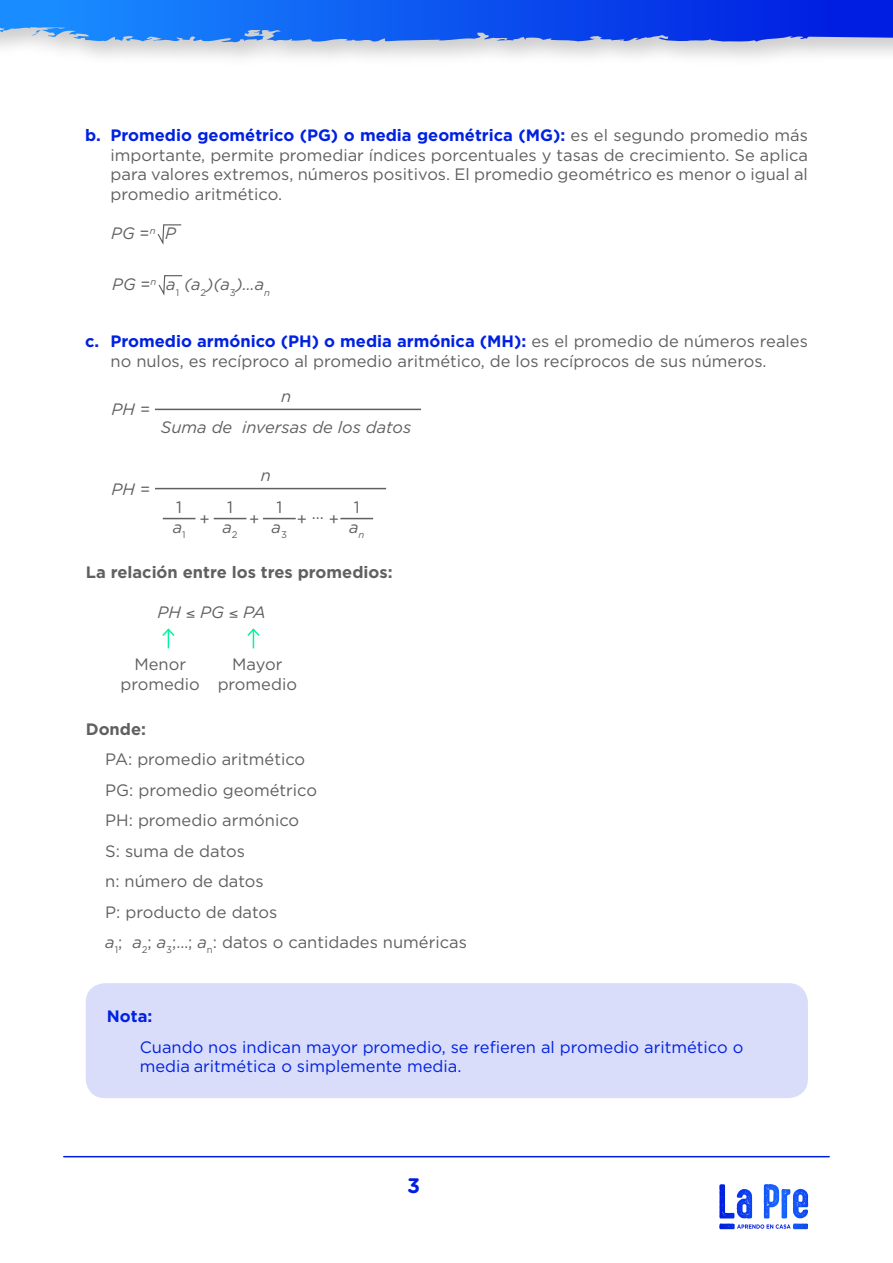
<style>
.page{position:relative;width:893px;height:1263px;background:#fff}
.page>*{position:absolute;margin:0;border:0;box-sizing:border-box;transform-origin:0 0}
.t1{font:700 21px "Gotham Rounded";color:#001ee1}
.t2{font:16.5px/19.8px "Gotham";color:#606060}
.t3{font:16.5px/19.8px "Gotham";color:#0021e1}
.t4{font:italic 16.5px/30.9px "Gotham";color:#606060;text-align:center}
.t5{font:700 16.5px "Gotham";color:#606060}
.t6{font:700 16.5px "Gotham";color:#0021e1}
.s1{font-weight:700;color:#0021e1}
.s2{font-style:normal}
.s3{font-style:italic}
</style>
<div class="page">
<img style="left:0;top:0;width:893px;height:58px">
<svg style="left:0;top:0;width:373px;height:43px;background:#2d84f4"></svg>
<hr style="left:64px;top:1156px;width:765px;height:1px;background:#001ee1">
<svg style="left:737px;top:1224px;width:54px;height:5px"></svg>
<svg style="left:764px;top:1184px;width:15px;height:34px"></svg>
<hr style="left:155px;top:409px;width:266px;height:1px;background:#606060">
<hr style="left:155px;top:488px;width:231px;height:1px;background:#606060">
<hr style="left:163px;top:518px;width:32px;height:1px;background:#606060">
<hr style="left:214px;top:518px;width:32px;height:1px;background:#606060">
<hr style="left:263px;top:518px;width:33px;height:1px;background:#606060">
<hr style="left:340px;top:518px;width:33px;height:1px;background:#606060">
<svg style="left:162px;top:628px;width:13px;height:20px"></svg>
<svg style="left:247px;top:628px;width:13px;height:20px"></svg>
<svg style="left:157px;top:224px;width:25px;height:21px"></svg>
<svg style="left:158px;top:275px;width:25px;height:21px"></svg>
<div style="left:86px;top:983px;width:722px;height:115px;background:#d9ddfa;border-radius:19px"></div>
<p class="t2" style="left:111px;top:125px;width:699px;text-align:justify;text-indent:-26px"><span class="s1">b. Promedio geométrico (PG) o media geométrica (MG):</span> es el segundo promedio más importante, permite promediar índices porcentuales y tasas de crecimiento. Se aplica para valores extremos, números positivos. El promedio geométrico es menor o igual al promedio aritmético.</p>
<p class="t4" style="left:111px;top:218px;width:66px">PG <span class="s2">=</span><sup>n</sup> P</p>
<p class="t4" style="left:112px;top:269px;width:159px">PG <span class="s2">=</span><sup>n</sup> a<sub>1</sub> (a<sub>2</sub>)(a<sub>3</sub>)…a<sub>n</sub></p>
<p class="t2" style="left:111px;top:331px;width:699px;text-indent:-26px"><span class="s1">c. Promedio armónico (PH) o media armónica (MH):</span> es el promedio de números reales no nulos, es recíproco al promedio aritmético, de los recíprocos de sus números.</p>
<p class="t4" style="left:112px;top:394px;width:40px">PH <span class="s2">=</span></p>
<p class="t4" style="left:161px;top:380px;width:252px">n<br>Suma de inversas de los datos</p>
<p class="t4" style="left:112px;top:473px;width:40px">PH <span class="s2">=</span></p>
<p class="t2" style="left:176px;top:496px;width:7px">1</p>
<p class="t4" style="left:173px;top:511px;width:14px">a<sub>1</sub></p>
<p class="t2" style="left:227px;top:496px;width:7px">1</p>
<p class="t4" style="left:261px;top:459px;width:12px">n</p>
<p class="t2" style="left:276px;top:496px;width:7px">1</p>
<p class="t2" style="left:199px;top:509px;width:12px">+</p>
<p class="t2" style="left:249px;top:509px;width:12px">+</p>
<p class="t2" style="left:297px;top:503px;width:44px">+ ... +</p>
<p class="t4" style="left:222px;top:511px;width:17px">a<sub>2</sub></p>
<p class="t4" style="left:272px;top:511px;width:17px">a<sub>3</sub></p>
<p class="t2" style="left:354px;top:496px;width:7px">1</p>
<p class="t4" style="left:349px;top:511px;width:17px">a<sub>n</sub></p>
<p class="t5" style="left:86px;top:561px;width:308px">La relación entre los tres promedios:</p>
<p class="t4" style="left:158px;top:596px;width:110px">PH≤PG≤PA</p>
<p class="t2" style="left:121px;top:654px;width:81px;text-align:center">Menor promedio</p>
<p class="t2" style="left:218px;top:654px;width:81px;text-align:center">Mayor promedio</p>
<p class="t5" style="left:86px;top:718px;width:62px">Donde:</p>
<p class="t2" style="left:105px;top:744px;width:363px;line-height:30.5px">PA: promedio aritmético<br>PG: promedio geométrico<br>PH: promedio armónico<br>S: suma de datos<br>n: número de datos<br>P: producto de datos<br><span class="s3">a</span><sub>1</sub>; <span class="s3">a</span><sub>2</sub>; <span class="s3">a</span><sub>3</sub>;…; <span class="s3">a</span><sub>n</sub>: datos o cantidades numéricas</p>
<p class="t6" style="left:107px;top:1005px;width:47px">Nota:</p>
<p class="t3" style="left:140px;top:1036px;width:605px">Cuando nos indican mayor promedio, se refieren al promedio aritmético o media aritmética o simplemente media.</p>
<p class="t1" style="left:407px;top:1170px;width:15px">3</p>
</div>
